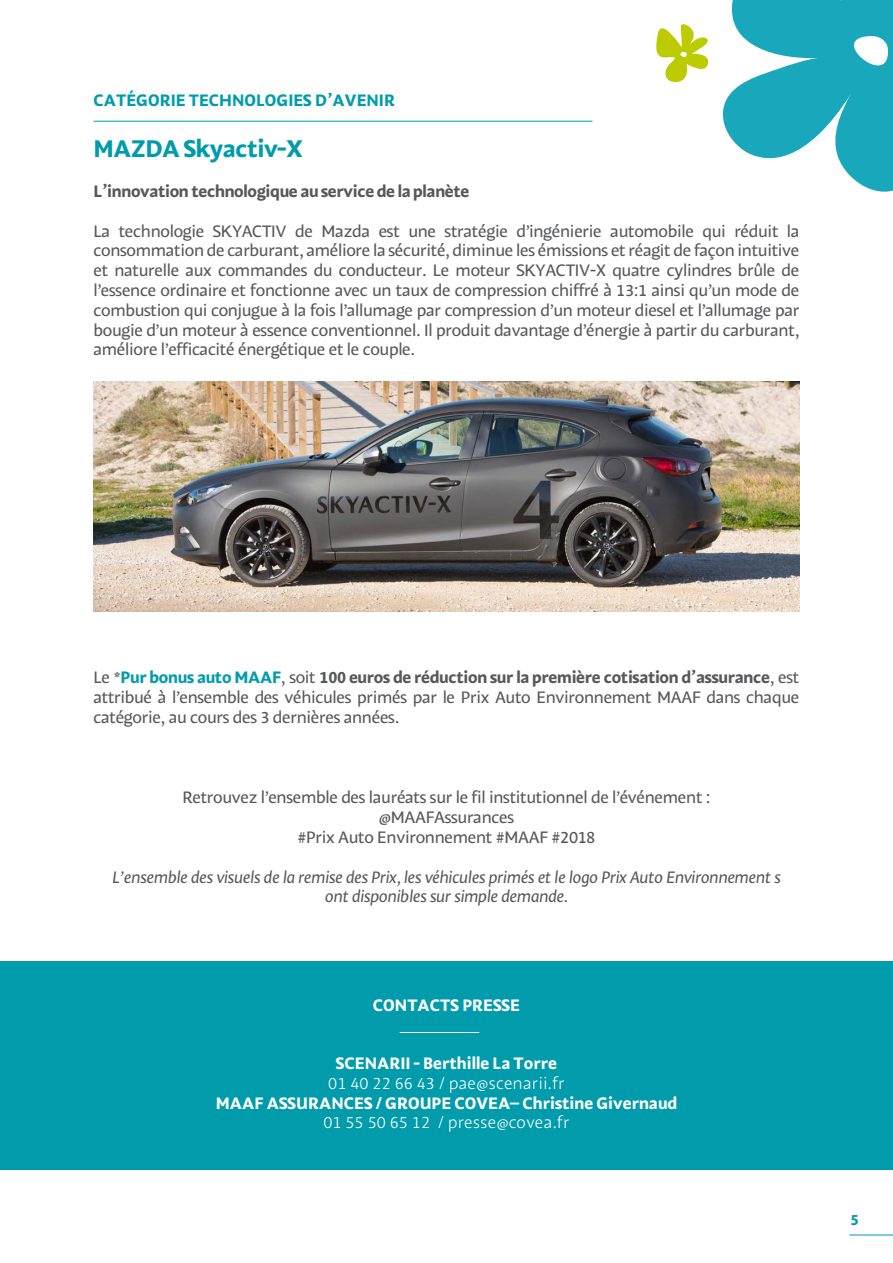
<style>
.page{position:relative;width:893px;height:1263px;background:#fff}
.page>*{position:absolute;margin:0;border:0;box-sizing:border-box;transform-origin:0 0}
.Normal_e{font:24px "MAAF Bold";letter-spacing:-.02em;color:#009cac}
.Normal_e-2{font:16.5px/19.8px "MAAF";letter-spacing:-.02em;color:#57585a;text-align:justify}
.Normal_e-3{font:16.5px "MAAF Italic";letter-spacing:-.02em;color:#57585a}
.Normal_e-4{font:16.5px "MAAF Bold";color:#fff}
.Normal_e-5{font:16.5px "MAAF Light";color:#fff}
.Normal_e-6{font:16.5px "MAAF Bold";letter-spacing:-.02em;color:#57585a}
.Normal_e-7{font:16.5px "MAAF Bold";color:#009cac}
.Normal_e-8{font:15px "MAAF Bold";color:#009cac}
.s1{font-family:"MAAF Bold";color:#009cac}
.s2{font-family:"MAAF Bold"}
</style>
<div class="page">
<hr style="left:849px;top:1235px;width:44px;height:1px;background:#009cac">
<svg style="left:656px;top:0;width:237px;height:192px"></svg>
<hr style="left:94px;top:121px;width:498px;height:1px;background:#009cac">
<img style="left:94px;top:382px;width:705px;height:229px">
<div style="left:0;top:961px;width:893px;height:208px;background:#009cac"></div>
<hr style="left:400px;top:1032px;width:79px;height:1px;background:#fff">
<p class="Normal_e-7" style="left:94px;top:90px;width:303px">CATÉGORIE TECHNOLOGIES D’AVENIR</p>
<p class="Normal_e" style="left:94px;top:134px;width:211px">MAZDA Skyactiv-X</p>
<p class="Normal_e-6" style="left:94px;top:181px;width:377px">L’innovation technologique au service de la planète</p>
<p class="Normal_e-2" style="left:94px;top:221px;width:707px">La technologie SKYACTIV de Mazda est une stratégie d’ingénierie automobile qui réduit la consommation de carburant, améliore la sécurité, diminue les émissions et réagit de façon intuitive et naturelle aux commandes du conducteur. Le moteur SKYACTIV-X quatre cylindres brûle de l’essence ordinaire et fonctionne avec un taux de compression chiffré à 13:1 ainsi qu’un mode de combustion qui conjugue à la fois l’allumage par compression d’un moteur diesel et l’allumage par bougie d’un moteur à essence conventionnel. Il produit davantage d’énergie à partir du carburant, améliore l’efficacité énergétique et le couple.</p>
<p class="Normal_e-2" style="left:94px;top:668px;width:707px">Le *<span class="s1">Pur bonus auto MAAF</span>, soit <span class="s2">100 euros de réduction sur la première cotisation d’assurance</span>, est attribué à l’ensemble des véhicules primés par le Prix Auto Environnement MAAF dans chaque catégorie, au cours des 3 dernières années.</p>
<p class="Normal_e-2" style="left:182px;top:788px;width:530px">Retrouvez l’ensemble des lauréats sur le fil institutionnel de l’événement :</p>
<p class="Normal_e-2" style="left:379px;top:807px;width:137px">@MAAFAssurances</p>
<p class="Normal_e-2" style="left:297px;top:827px;width:300px">#Prix Auto Environnement #MAAF #2018</p>
<p class="Normal_e-3" style="left:112px;top:867px;width:670px">L’ensemble des visuels de la remise des Prix, les véhicules primés et le logo Prix Auto Environnement s</p>
<p class="Normal_e-3" style="left:325px;top:886px;width:245px">ont disponibles sur simple demande.</p>
<p class="Normal_e-4" style="left:373px;top:995px;width:149px">CONTACTS PRESSE</p>
<p class="Normal_e-4" style="left:336px;top:1053px;width:223px">SCENARII - Berthille La Torre</p>
<p class="Normal_e-5" style="left:328px;top:1073px;width:238px">01 40 22 66 43 / pae@scenarii.fr</p>
<p class="Normal_e-4" style="left:216px;top:1092px;width:463px">MAAF ASSURANCES / GROUPE COVEA– Christine Givernaud</p>
<p class="Normal_e-5" style="left:323px;top:1112px;width:248px">01 55 50 65 12 / presse@covea.fr</p>
<p class="Normal_e-8" style="left:850px;top:1210px;width:10px">5</p>
</div>
